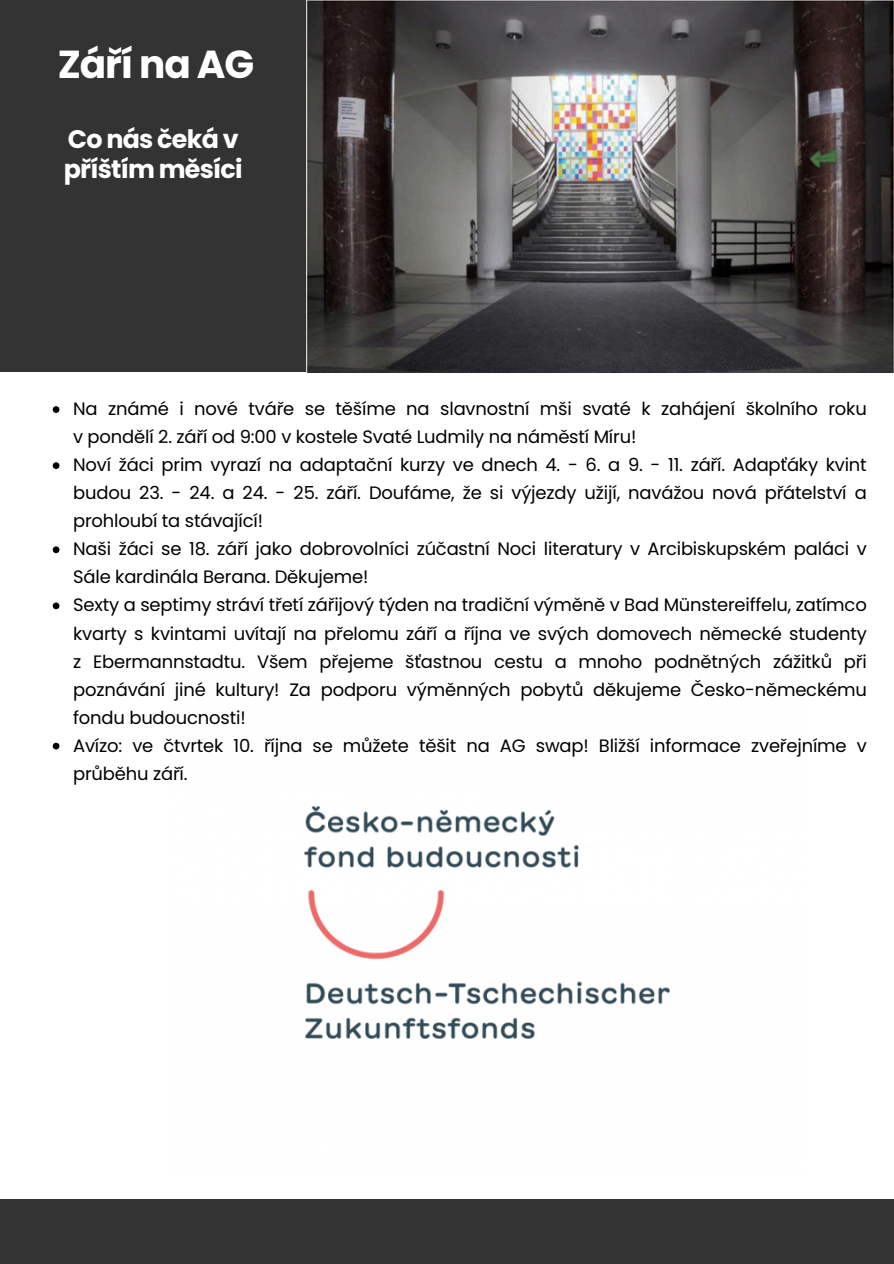
<style>
.page{position:relative;width:894px;height:1264px;background:#fff}
.page>*{position:absolute;margin:0;border:0;box-sizing:border-box;transform-origin:0 0}
.t1{font:700 39px "Poppins";letter-spacing:-.03em;color:#fff}
.t2{font:700 25.35px/29.7px "Poppins";letter-spacing:-.03em;color:#fff}
.t3{font:18px/28px "Poppins";letter-spacing:-.01em;color:#000}
</style>
<div class="page">
<div style="left:0;top:0;width:306px;height:372px;background:#333"></div>
<div style="left:0;top:1199px;width:893px;height:64px;background:#333"></div>
<img style="left:304px;top:806px;width:366px;height:233px">
<img style="left:306px;top:0;width:586px;height:372px">
<svg style="left:53px;top:406px;width:6px;height:7px"></svg>
<svg style="left:53px;top:462px;width:6px;height:7px"></svg>
<svg style="left:53px;top:546px;width:6px;height:7px"></svg>
<svg style="left:53px;top:602px;width:6px;height:7px"></svg>
<svg style="left:53px;top:742px;width:6px;height:7px"></svg>
<p class="t1" style="left:58px;top:37px;width:198px">Září na AG</p>
<p class="t2" style="left:64px;top:125px;width:180px">Co nás čeká v příštím měsíci</p>
<p class="t3" style="left:73px;top:395px;width:795px">Na známé i nové tváře se těšíme na slavnostní mši svaté k zahájení školního roku v pondělí 2. září od 9:00 v kostele Svaté Ludmily na náměstí Míru!</p>
<p class="t3" style="left:73px;top:451px;width:795px;text-align:justify">Noví žáci prim vyrazí na adaptační kurzy ve dnech 4. - 6. a 9. - 11. září. Adapťáky kvint budou 23. - 24. a 24. - 25. září. Doufáme, že si výjezdy užijí, navážou nová přátelství a prohloubí ta stávající!</p>
<p class="t3" style="left:73px;top:535px;width:795px">Naši žáci se 18. září jako dobrovolníci zúčastní Noci literatury v Arcibiskupském paláci v<br>Sále kardinála Berana. Děkujeme!</p>
<p class="t3" style="left:73px;top:591px;width:795px;text-align:justify">Sexty a septimy stráví třetí zářijový týden na tradiční výměně v Bad Münstereiffelu, zatímco kvarty s kvintami uvítají na přelomu září a října ve svých domovech německé studenty z Ebermannstadtu. Všem přejeme šťastnou cestu a mnoho podnětných zážitků při poznávání jiné kultury! Za podporu výměnných pobytů děkujeme Česko-německému fondu budoucnosti!</p>
<p class="t3" style="left:73px;top:731px;width:795px">Avízo: ve čtvrtek 10. října se můžete těšit na AG swap! Bližší informace zveřejníme v průběhu září.</p>
</div>
